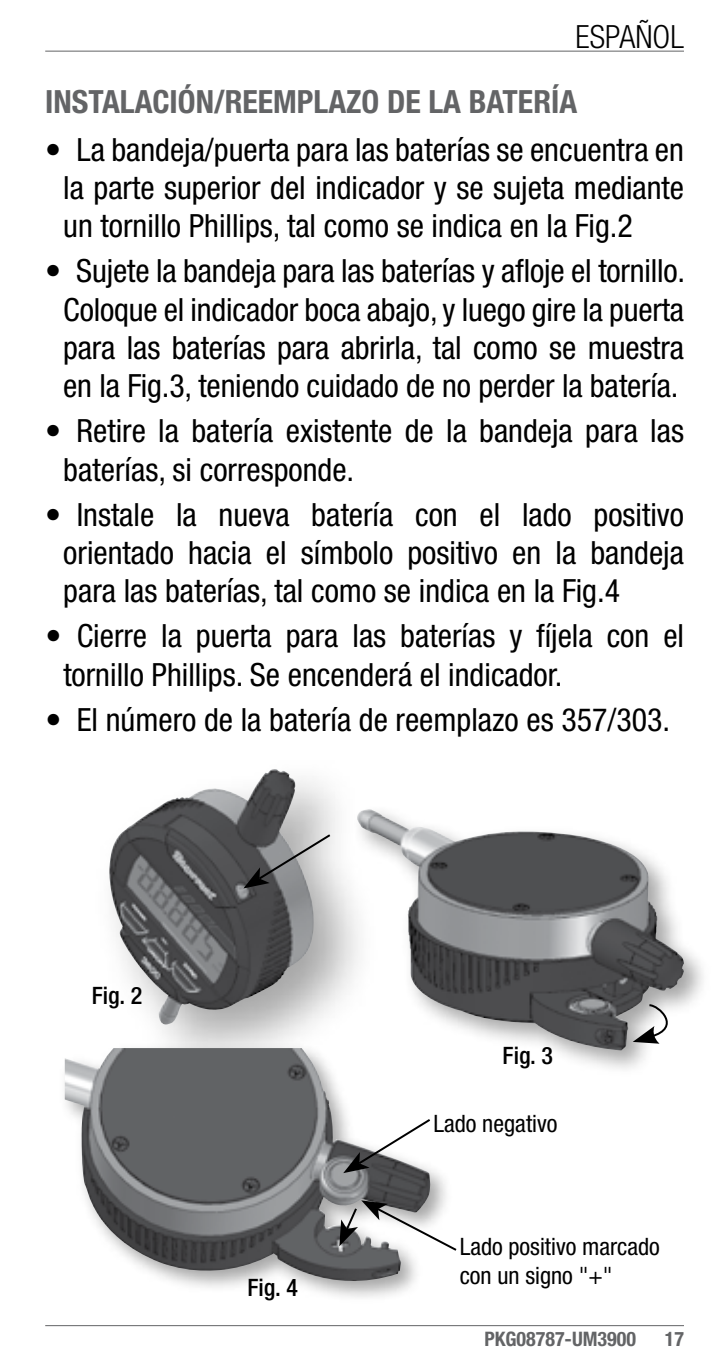
<style>
.page{position:relative;width:720px;height:1368px;background:#fff}
.page>*{position:absolute;margin:0;border:0;box-sizing:border-box;transform-origin:0 0}
.t1{font:condensed 32px/38.4px "Helvetica Neue LT Pro";color:#000;text-align:justify}
.t2{font:700 condensed 32px "Helvetica Neue LT Pro";color:#636466}
.t3{font:300 condensed 32px "Helvetica Neue LT Pro";color:#000}
.t4{font:condensed 24px/28.8px "Helvetica Neue LT Pro";color:#000}
.t5{font:500 condensed 24px "Helvetica Neue LT Pro";color:#000}
.t6{font:700 condensed 20px "Helvetica Neue LT Pro";color:#636466}
</style>
<div class="page">
<hr style="left:45px;top:1325px;width:639px;height:1px;background:#636466">
<hr style="left:45px;top:50px;width:639px;height:2px;background:#636466">
<div style="left:91px;top:754px;width:290px;height:336px;background:#000;opacity:.35"></div>
<img style="left:109px;top:769px;width:209px;height:255px">
<div style="left:352px;top:802px;width:360px;height:275px;background:#000;opacity:.35"></div>
<img style="left:357px;top:809px;width:327px;height:241px">
<div style="left:60px;top:1043px;width:393px;height:261px;background:#000;opacity:.35"></div>
<img style="left:65px;top:1048px;width:366px;height:237px">
<svg style="left:243px;top:832px;width:90px;height:56px;background:#8e8e8f"></svg>
<svg style="left:343px;top:1117px;width:89px;height:56px"></svg>
<svg style="left:339px;top:1200px;width:118px;height:53px"></svg>
<svg style="left:633px;top:1003px;width:50px;height:41px"></svg>
<p class="t3" style="left:576px;top:18px;width:110px">ESPAÑOL</p>
<p class="t2" style="left:45px;top:82px;width:533px">INSTALACIÓN/REEMPLAZO DE LA BATERÍA</p>
<p class="t1" style="left:63px;top:130px;width:622px;text-indent:-18px">• La bandeja/puerta para las baterías se encuentra en la parte superior del indicador y se sujeta mediante un tornillo Phillips, tal como se indica en la Fig.2</p>
<p class="t1" style="left:45px;top:251px;width:642px;text-align:center">• Sujete la bandeja para las baterías y afloje el tornillo.<br>Coloque el indicador boca abajo, y luego gire la puerta para las baterías para abrirla, tal como se muestra en la Fig.3, teniendo cuidado de no perder la batería.</p>
<p class="t1" style="left:63px;top:412px;width:622px;text-indent:-18px">• Retire la batería existente de la bandeja para las baterías, si corresponde.</p>
<p class="t1" style="left:63px;top:495px;width:622px;text-indent:-18px">• Instale la nueva batería con el lado positivo orientado hacia el símbolo positivo en la bandeja para las baterías, tal como se indica en la Fig.4</p>
<p class="t1" style="left:63px;top:617px;width:622px;text-indent:-18px">• Cierre la puerta para las baterías y fíjela con el tornillo Phillips. Se encenderá el indicador.</p>
<p class="t1" style="left:45px;top:700px;width:626px">• El número de la batería de reemplazo es 357/303.</p>
<p class="t5" style="left:92px;top:981px;width:52px">Fig. 2</p>
<p class="t5" style="left:247px;top:1273px;width:52px">Fig. 4</p>
<p class="t5" style="left:503px;top:1041px;width:52px">Fig. 3</p>
<p class="t4" style="left:433px;top:1109px;width:126px">Lado negativo</p>
<p class="t4" style="left:460px;top:1232px;width:202px">Lado positivo marcado con un signo "+"</p>
<p class="t6" style="left:484px;top:1327px;width:153px">PKG08787-UM3900</p>
<p class="t6" style="left:665px;top:1327px;width:21px">17</p>
</div>
